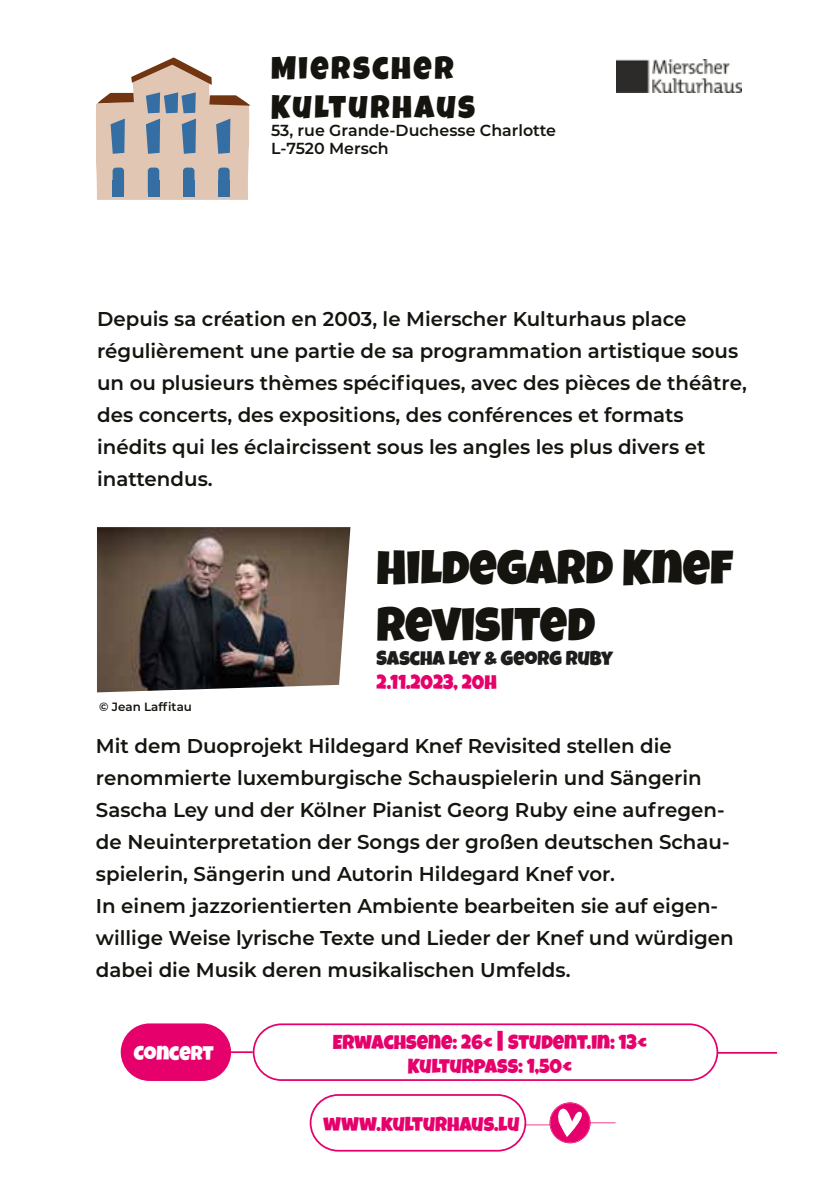
<style>
.page{position:relative;width:840px;height:1191px;background:#fff}
.page>*{position:absolute;margin:0;border:0;box-sizing:border-box;transform-origin:0 0}
.t1{font:48px/57.6px "Luckiest Guy";color:#15140f}
.t2{font:32px/38.4px "Luckiest Guy";letter-spacing:.08em;color:#15140f}
.t3{font:600 20px/32px "Montserrat";color:#15140f}
.t4{font:20px/24px "Luckiest Guy";color:#e6006b;text-align:center}
.t5{font:20px "Luckiest Guy";color:#1d1d1b}
.t6{font:20px "Luckiest Guy";color:#fff}
.t7{font:600 16px/18px "Montserrat";color:#15140f}
.t8{font:600 12px "Montserrat";color:#15140f}
.s1{font-size:24px}
</style>
<div class="page">
<img style="left:616px;top:59px;width:124px;height:33px">
<svg style="left:309px;top:1094px;width:306px;height:57px"></svg>
<svg style="left:252px;top:1023px;width:524px;height:58px"></svg>
<div style="left:121px;top:1023px;width:110px;height:58px;background:#e6006b;border-radius:28px"></div>
<svg style="left:96px;top:57px;width:154px;height:143px"></svg>
<div style="left:112px;top:168px;width:12px;height:28px;background:#346ea2;border-radius:4px"></div>
<div style="left:112px;top:180px;width:12px;height:17px;background:#346ea2"></div>
<div style="left:148px;top:168px;width:11px;height:28px;background:#346ea2;border-radius:4px"></div>
<div style="left:148px;top:180px;width:11px;height:17px;background:#346ea2"></div>
<div style="left:183px;top:168px;width:11px;height:28px;background:#346ea2;border-radius:4px"></div>
<div style="left:183px;top:180px;width:11px;height:17px;background:#346ea2"></div>
<div style="left:218px;top:168px;width:11px;height:28px;background:#346ea2;border-radius:4px"></div>
<div style="left:218px;top:180px;width:11px;height:17px;background:#346ea2"></div>
<img style="left:97px;top:527px;width:253px;height:165px">
<h2 class="t2" style="left:271px;top:50px;width:205px">MIERSCHER<br>KULTURHAUS</h2>
<p class="t7" style="left:271px;top:120px;width:286px">53, rue Grande-Duchesse Charlotte<br>L-7520 Mersch</p>
<p class="t3" style="left:97px;top:301px;width:651px">Depuis sa création en 2003, le Mierscher Kulturhaus place régulièrement une partie de sa programmation artistique sous un ou plusieurs thèmes spécifiques, avec des pièces de théâtre, des concerts, des expositions, des conférences et formats inédits qui les éclaircissent sous les angles les plus divers et inattendus.</p>
<p class="t8" style="left:99px;top:697px;width:94px">© Jean Laffitau</p>
<h1 class="t1" style="left:376px;top:539px;width:358px">HILDEGARD KNEF<br>REVISITED</h1>
<p class="t5" style="left:376px;top:645px;width:238px">SASCHA LEY &amp; GEORG RUBY</p>
<p class="t4" style="left:376px;top:671px;width:122px">2.11.2023, 20H</p>
<p class="t3" style="left:96px;top:729px;width:639px">Mit dem Duoprojekt Hildegard Knef Revisited stellen die renommierte luxemburgische Schauspielerin und Sängerin Sascha Ley und der Kölner Pianist Georg Ruby eine aufregen&shy;de Neuinterpretation der Songs der großen deutschen Schau&shy;spielerin, Sängerin und Autorin Hildegard Knef vor.<br>In einem jazzorientierten Ambiente bearbeiten sie auf eigen&shy;willige Weise lyrische Texte und Lieder der Knef und würdigen dabei die Musik deren musikalischen Umfelds.</p>
<p class="t6" style="left:134px;top:1039px;width:81px">CONCERT</p>
<p class="t4" style="left:333px;top:1030px;width:315px">ERWACHSENE: 26€ <span class="s1">|</span> STUDENT.IN: 13€<br>KULTURPASS: 1,50€</p>
<p class="t4" style="left:323px;top:1112px;width:198px">WWW.KULTURHAUS.LU</p>
</div>
